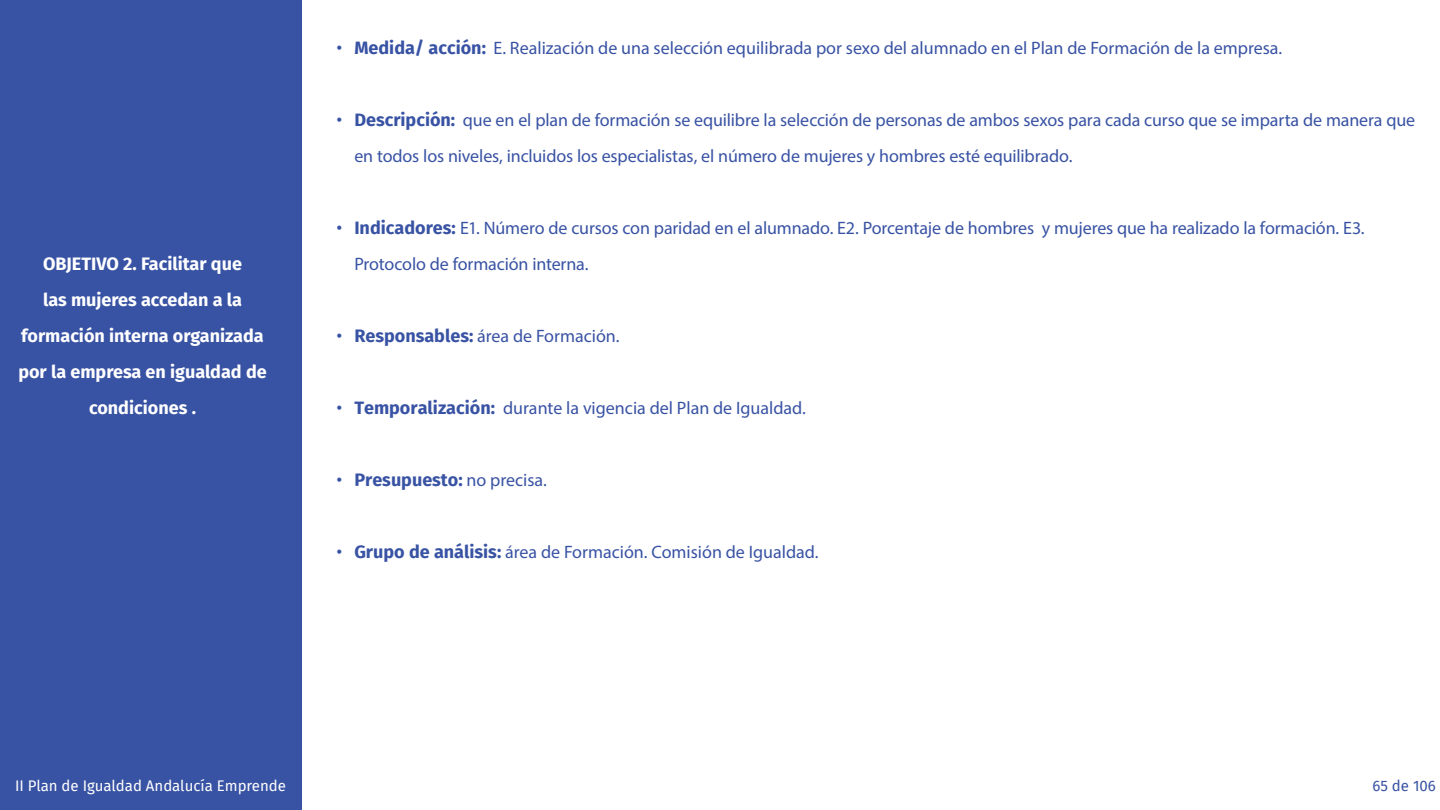
<style>
.page{position:relative;width:1440px;height:810px;background:#fff}
.page>*{position:absolute;margin:0;border:0;box-sizing:border-box;transform-origin:0 0}
.t1{font:18px/36px "Myriad Pro";letter-spacing:-.005em;color:#3953a4}
.Título_de_barra_late{font:700 18px/36px "Fira Sans";color:#fff;text-align:center}
.t2{font:700 18px "Fira Sans";color:#3953a4}
.t3{font:15px "Fira Sans";color:#fff}
.t4{font:15px "Fira Sans";color:#3953a4}
.s1{font-family:"Fira Sans"}
.s2{font-family:"Fira Sans";font-weight:700}
.s3{font-weight:400}
.s4{font-family:"Myriad Pro";font-weight:400}
</style>
<div class="page">
<div style="left:0;top:0;width:302px;height:810px;background:#3953a4"></div>
<p class="t1" style="left:336px;top:30px;width:948px"><span class="s1">•</span> <span class="s2">Medida/ acción:</span> E. Realización de una selección equilibrada por sexo del alumnado en el Plan de Formación de la empresa.</p>
<p class="Título_de_barra_late" style="left:18px;top:244px;width:250px">OBJETIVO 2. Facilitar que<br>las mujeres accedan a la formación interna organizada por la empresa en igualdad de condiciones .</p>
<p class="t1" style="left:354px;top:102px;width:1062px;text-indent:-18px"><span class="s1">•</span> <span class="s2">Descripción:</span> que en el plan de formación se equilibre la selección de personas de ambos sexos para cada curso que se imparta de manera que en todos los niveles, incluidos los especialistas, el número de mujeres y hombres esté equilibrado.</p>
<p class="t1" style="left:354px;top:210px;width:1012px;text-indent:-18px"><span class="s1">•</span> <span class="s2">Indicadores:</span> E1. Número de cursos con paridad en el alumnado. E2. Porcentaje de hombres y mujeres que ha realizado la formación. E3.<br>Protocolo de formación interna.</p>
<p class="t1" style="left:336px;top:318px;width:285px"><span class="s1">•</span> <span class="s2">Responsables:</span> área de Formación.</p>
<p class="t1" style="left:336px;top:390px;width:471px"><span class="s1">•</span> <span class="s2">Temporalización:</span> durante la vigencia del Plan de Igualdad.</p>
<p class="t2" style="left:336px;top:465px;width:212px"><span class="s3">•</span> Presupuesto: <span class="s4">no precisa.</span></p>
<p class="t1" style="left:336px;top:534px;width:484px"><span class="s1">•</span> <span class="s2">Grupo de análisis:</span> área de Formación. Comisión de Igualdad.</p>
<p class="t3" style="left:15px;top:774px;width:273px">II Plan de Igualdad Andalucía Emprende</p>
<p class="t4" style="left:1372px;top:774px;width:65px">65 de 106</p>
</div>
